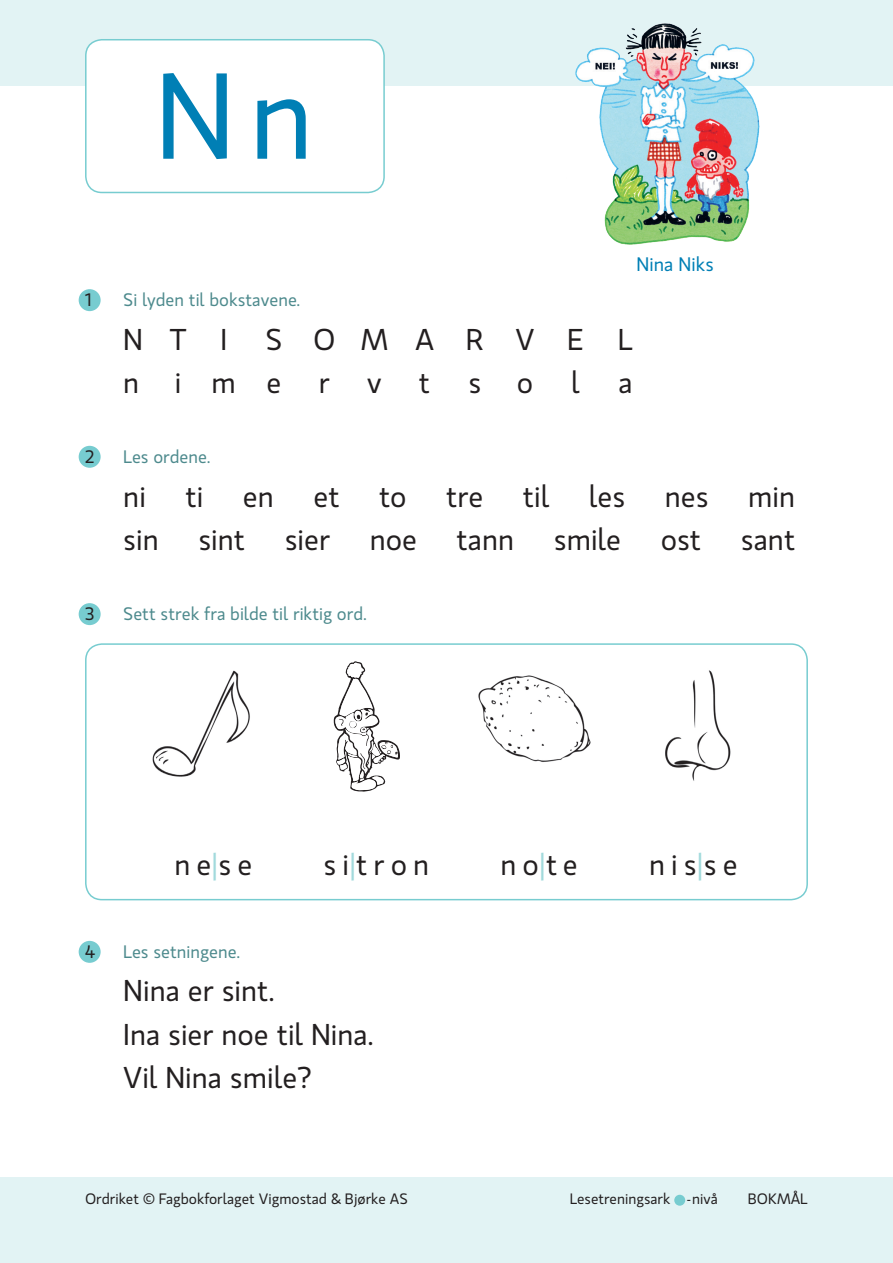
<style>
.page{position:relative;width:893px;height:1263px;background:#fff}
.page>*{position:absolute;margin:0;border:0;box-sizing:border-box;transform-origin:0 0}
.t1{font:121.5px "Gloriola Std";color:#007fb5}
.t2{font:30px/43.5px "Gloriola Std";color:#231f20}
.t3{font:30px/43.5px "Gloriola Std";letter-spacing:1.035em;color:#231f20}
.t4{font:19.5px "Gloriola Std";letter-spacing:.005em;color:#007fb5}
.t5{font:18px "Gloriola Std";color:#4d8a8d}
.t6{font:18px "Gloriola Std";color:#231f20}
.t7{font:15px "Gloriola Std";color:#231f20}
.s1{color:#a2dadc}
</style>
<div class="page">
<div style="left:0;top:1178px;width:893px;height:85px;background:#e2f3f4"></div>
<div style="left:674px;top:1195px;width:11px;height:11px;background:#77ccd0;border-radius:50%"></div>
<div style="left:79px;top:289px;width:22px;height:22px;background:#77ccd0;border-radius:50%"></div>
<div style="left:79px;top:446px;width:22px;height:22px;background:#77ccd0;border-radius:50%"></div>
<div style="left:79px;top:603px;width:22px;height:22px;background:#77ccd0;border-radius:50%"></div>
<div style="left:79px;top:941px;width:22px;height:22px;background:#77ccd0;border-radius:50%"></div>
<div style="left:85px;top:643px;width:723px;height:257px;border:2px solid #77ccd0;border-radius:16px"></div>
<img style="left:478px;top:675px;width:113px;height:87px">
<svg style="left:334px;top:661px;width:66px;height:130px"></svg>
<img style="left:152px;top:670px;width:98px;height:107px">
<img style="left:665px;top:670px;width:66px;height:111px">
<div style="left:0;top:0;width:893px;height:85px;background:#e2f3f4"></div>
<div style="left:86px;top:40px;width:298px;height:152px;background:#fff;border-radius:16px"></div>
<div style="left:85px;top:39px;width:300px;height:154px;border:2px solid #77ccd0;border-radius:16px"></div>
<img style="left:565px;top:23px;width:209px;height:222px">
<h1 class="t1" style="left:155px;top:34px;width:161px">N n</h1>
<p class="t4" style="left:636px;top:251px;width:79px">Nina Niks</p>
<p class="t6" style="left:85px;top:288px;width:8px">1</p>
<p class="t5" style="left:123px;top:288px;width:179px">Si lyden til bokstavene.</p>
<p class="t2" style="left:123px;top:317px;width:105px">NT I</p>
<p class="t3" style="left:123px;top:317px;width:512px;text-indent:142px">SOMARVEL nime r</p>
<p class="t2" style="left:367px;top:360px;width:65px">v t</p>
<p class="t2" style="left:468px;top:360px;width:66px">s o</p>
<p class="t2" style="left:571px;top:360px;width:10px">l</p>
<p class="t2" style="left:618px;top:360px;width:16px">a</p>
<p class="t6" style="left:85px;top:445px;width:11px">2</p>
<p class="t5" style="left:123px;top:445px;width:89px">Les ordene.</p>
<p class="t2" style="left:123px;top:474px;width:24px">ni</p>
<p class="t2" style="left:185px;top:474px;width:19px">ti</p>
<p class="t2" style="left:243px;top:474px;width:32px">en</p>
<p class="t2" style="left:313px;top:474px;width:28px">et</p>
<p class="t2" style="left:379px;top:474px;width:29px">to</p>
<p class="t2" style="left:446px;top:474px;width:39px">tre</p>
<p class="t2" style="left:523px;top:474px;width:28px">til</p>
<p class="t2" style="left:589px;top:474px;width:38px">les</p>
<p class="t2" style="left:665px;top:474px;width:45px">nes</p>
<p class="t2" style="left:748px;top:474px;width:48px">min</p>
<p class="t2" style="left:123px;top:517px;width:37px">sin</p>
<p class="t2" style="left:198px;top:517px;width:48px">sint</p>
<p class="t2" style="left:285px;top:517px;width:47px">sier</p>
<p class="t2" style="left:370px;top:517px;width:49px">noe</p>
<p class="t2" style="left:457px;top:517px;width:59px">tann</p>
<p class="t2" style="left:554px;top:517px;width:69px">smile</p>
<p class="t2" style="left:661px;top:517px;width:42px">ost</p>
<p class="t2" style="left:741px;top:517px;width:56px">sant</p>
<p class="t6" style="left:85px;top:602px;width:11px">3</p>
<p class="t5" style="left:123px;top:602px;width:245px">Sett strek fra bilde til riktig ord.</p>
<p class="t2" style="left:174px;top:842px;width:79px">ne<span class="s1">|</span>se</p>
<p class="t2" style="left:324px;top:842px;width:107px">si<span class="s1">|</span>tron</p>
<p class="t2" style="left:500px;top:842px;width:79px">no<span class="s1">|</span>te</p>
<p class="t2" style="left:649px;top:842px;width:90px">nis<span class="s1">|</span>se</p>
<p class="t6" style="left:85px;top:939px;width:12px">4</p>
<p class="t5" style="left:123px;top:939px;width:118px">Les setningene.</p>
<p class="t2" style="left:123px;top:968px;width:252px">Nina er sint.<br>Ina sier noe til Nina.<br>Vil Nina smile?</p>
<p class="t7" style="left:85px;top:1189px;width:324px">Ordriket © Fagbokforlaget Vigmostad &amp; Bjørke AS</p>
<p class="t7" style="left:570px;top:1189px;width:149px">Lesetreningsark -nivå</p>
<p class="t7" style="left:748px;top:1189px;width:62px">BOKMÅL</p>
</div>
